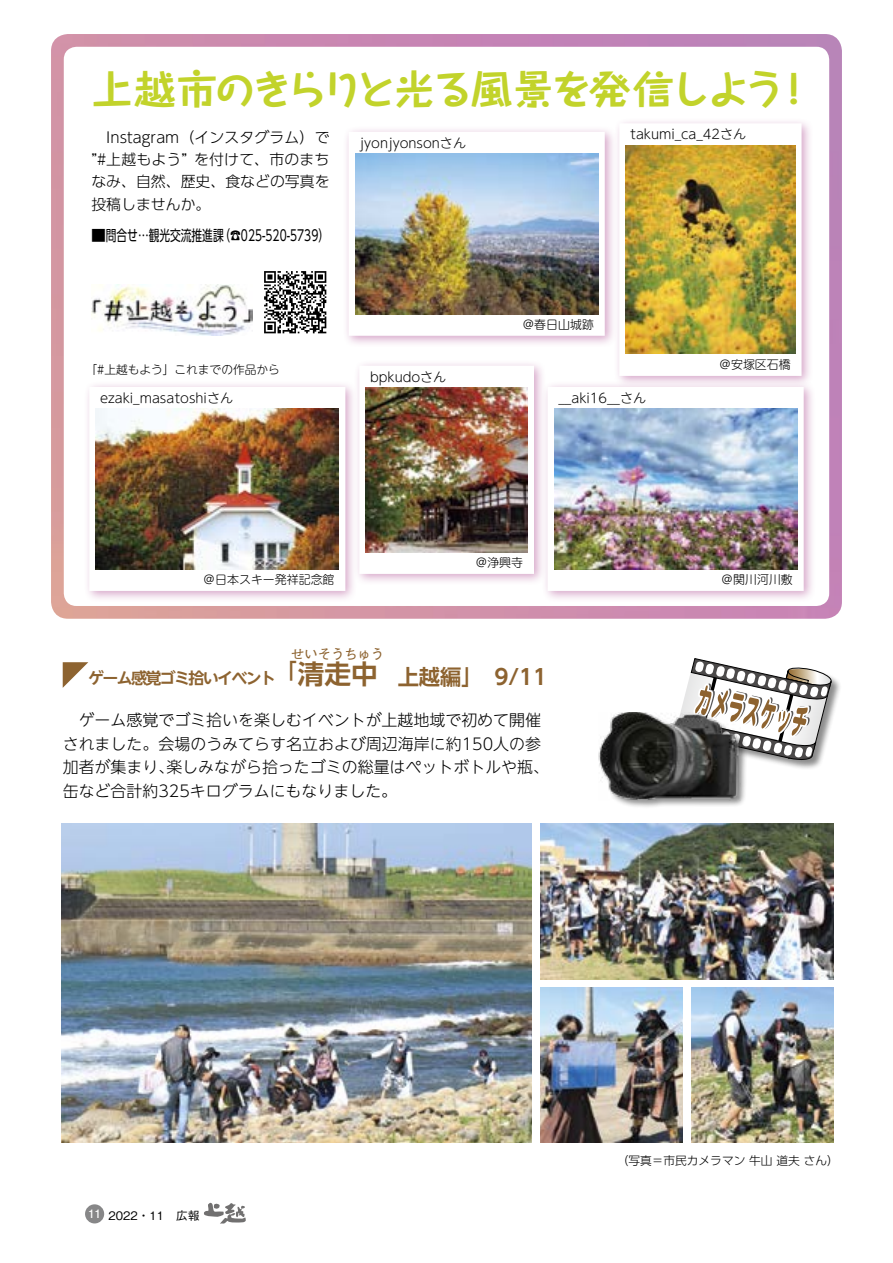
<style>
.page{position:relative;width:893px;height:1263px;background:#fff}
.page>*{position:absolute;margin:0;border:0;box-sizing:border-box;transform-origin:0 0}
.t1{font:700 39.3px "Taka Hand Std";letter-spacing:-.08em;color:#c2d32b;scale:1.05 1}
.t2{font:700 21.3px "UD Shin Go NT Pro De";color:#8d6330}
.t3{font:300 15.9px/23.4px "UD Shin Go NT Pro";color:#000}
.t4{font:700 15.9px "UD Shin Go NT Pro De";letter-spacing:-.1em;color:#8d6330}
.t5{font:300 14.85px/22.4px "UD Shin Go Pr 6 N";color:#000;text-align:justify}
.t6{font:14.85px "UD Shin Go Pr 6 N";color:#000}
.t7{font:700 13.35px "UD Shin Go NT Pro De";color:#8d6330}
.t8{font:300 13.05px "UD Shin M Go Pr 6 N";color:#000}
.t9{font:300 12px "UD Shin M Go Pr 6 N";color:#000}
.t10{font:300 11.7px "UD Shin Go Pr 6 N";color:#000}
.t11{font:300 11.7px "UD Shin M Go Pr 6 N";color:#000}
.t12{font:500 11.7px "Gothic BBB Pro";color:#000}
.s1{font-size:26.55px}
</style>
<div class="page">
<img style="left:51px;top:34px;width:791px;height:585px">
<hr style="left:892px;top:910px;width:1px;height:353px;background:#e7ddcd">
<div style="left:64px;top:47px;width:765px;height:559px;background:#fff;border-radius:13px"></div>
<img style="left:91px;top:285px;width:162px;height:51px">
<div style="left:83px;top:381px;width:275px;height:222px;background:#af4f94;opacity:.5"></div>
<div style="left:89px;top:387px;width:256px;height:204px;background:#fff"></div>
<img style="left:96px;top:409px;width:243px;height:160px">
<div style="left:343px;top:126px;width:274px;height:222px;background:#af4f94;opacity:.5"></div>
<div style="left:349px;top:132px;width:256px;height:204px;background:#fff"></div>
<img style="left:355px;top:153px;width:243px;height:161px">
<div style="left:542px;top:381px;width:274px;height:222px;background:#af4f94;opacity:.5"></div>
<div style="left:548px;top:387px;width:256px;height:204px;background:#fff"></div>
<img style="left:554px;top:409px;width:243px;height:160px">
<div style="left:353px;top:360px;width:193px;height:226px;background:#af4f94;opacity:.5"></div>
<div style="left:359px;top:366px;width:175px;height:208px;background:#fff"></div>
<img style="left:366px;top:387px;width:161px;height:165px">
<div style="left:613px;top:117px;width:201px;height:271px;background:#af4f94;opacity:.5"></div>
<div style="left:619px;top:123px;width:182px;height:253px;background:#fff"></div>
<img style="left:626px;top:145px;width:169px;height:208px">
<img style="left:264px;top:271px;width:63px;height:63px">
<svg style="left:204px;top:1202px;width:42px;height:22px"></svg>
<div style="left:85px;top:1204px;width:19px;height:19px;background:#878788;border-radius:50%"></div>
<img style="left:691px;top:988px;width:142px;height:155px">
<img style="left:540px;top:824px;width:293px;height:155px">
<img style="left:540px;top:988px;width:142px;height:155px">
<img style="left:61px;top:824px;width:470px;height:319px">
<svg style="left:63px;top:662px;width:25px;height:26px"></svg>
<div style="left:675px;top:658px;width:167px;height:113px;background:#000;opacity:.45"></div>
<svg style="left:675px;top:658px;width:157px;height:103px"></svg>
<div style="left:600px;top:712px;width:148px;height:97px;background:#000;opacity:.45"></div>
<img style="left:598px;top:712px;width:142px;height:89px">
<h1 class="t1" style="left:91px;top:62px;width:690px">上越市のきらりと光る風景を発信しよう！</h1>
<p class="t5" style="left:91px;top:125px;width:240px">　Instagram（インスタグラム）で”#上越もよう” を付けて、市のまちなみ、自然、歴史、食などの写真を投稿しませんか。</p>
<p class="t8" style="left:630px;top:124px;width:118px">takumi_ca_42さん</p>
<p class="t8" style="left:360px;top:132px;width:108px">jyonjyonsonさん</p>
<p class="t6" style="left:91px;top:223px;width:240px">■問合せ…観光交流推進課（☎025-520-5739）</p>
<p class="t11" style="left:86px;top:360px;width:196px">「#上越もよう」これまでの作品から</p>
<p class="t8" style="left:100px;top:387px;width:134px">ezaki_masatoshiさん</p>
<p class="t8" style="left:370px;top:366px;width:78px">bpkudoさん</p>
<p class="t9" style="left:522px;top:315px;width:73px">＠春日山城跡</p>
<p class="t8" style="left:558px;top:387px;width:89px">__aki16__さん</p>
<p class="t9" style="left:203px;top:570px;width:133px">＠日本スキー発祥記念館</p>
<p class="t9" style="left:475px;top:553px;width:49px">＠浄興寺</p>
<p class="t7" style="left:291px;top:643px;width:95px">せいそうちゅう</p>
<h2 class="t2" style="left:324px;top:660px;width:224px"><span class="s1">走中</span> 上越編」 9/11</h2>
<p class="t4" style="left:88px;top:665px;width:238px">ゲーム感覚ゴミ拾いイベント<sup>「</sup><span class="s1">清</span></p>
<p class="t3" style="left:63px;top:708px;width:488px">　ゲーム感覚でゴミ拾いを楽しむイベントが上越地域で初めて開催されました。会場のうみてらす名立および周辺海岸に約150人の参加者が集まり、楽しみながら拾ったゴミの総量はペットボトルや瓶、缶など合計約325キログラムにもなりました。</p>
<p class="t9" style="left:719px;top:355px;width:73px">＠安塚区石橋</p>
<p class="t9" style="left:721px;top:570px;width:73px">＠関川河川敷</p>
<p class="t12" style="left:88px;top:1206px;width:113px"><sup>11</sup> 2022・11　広報</p>
<p class="t10" style="left:617px;top:1151px;width:224px">（写真＝市民カメラマン牛山道夫さん）</p>
</div>
